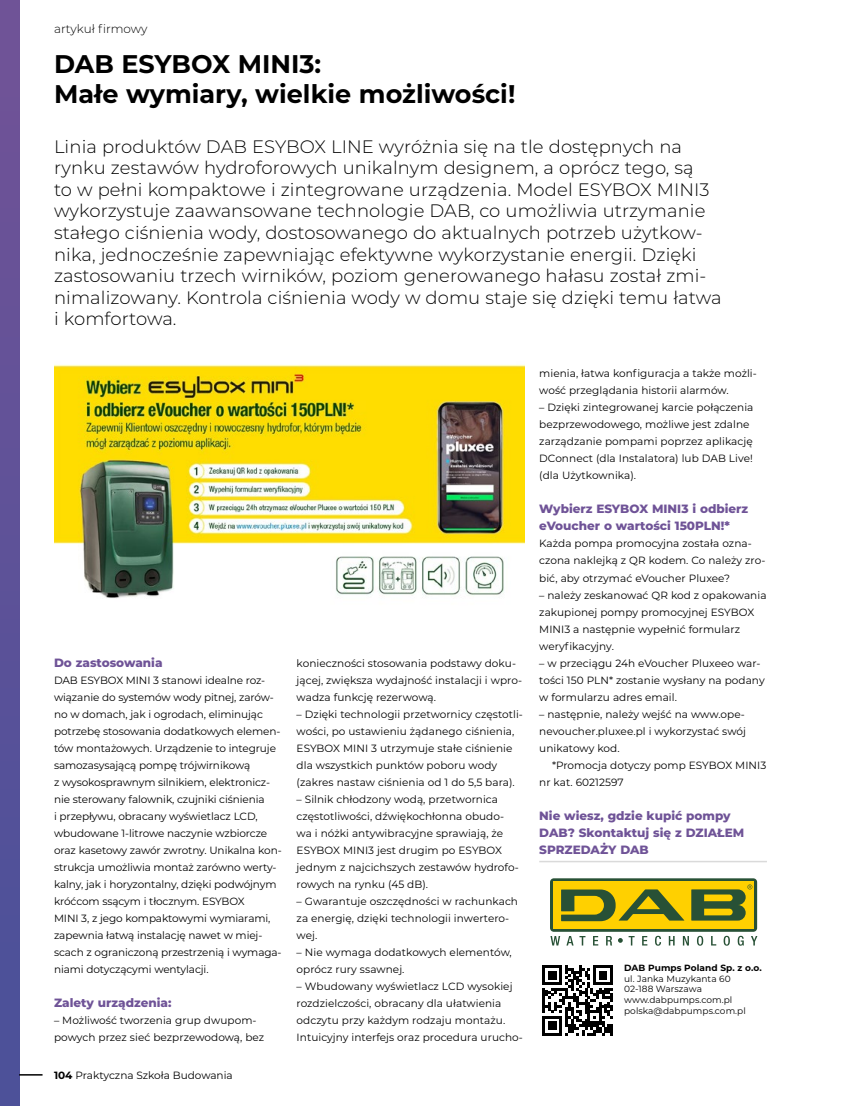
<style>
.page{position:relative;width:851px;height:1106px;background:#fff}
.page>*{position:absolute;margin:0;border:0;box-sizing:border-box;transform-origin:0 0}
.t1{font:700 25.5px/30.6px "Montserrat";color:#000}
.t2{font:300 18px/21.6px "Montserrat";letter-spacing:.005em;color:#000}
.t3{font:800 12px/17px "Montserrat";color:#6f5397}
.t4{font:300 12px "Montserrat";color:#000}
.t5{font:10.5px/17px "Montserrat";color:#000}
.t6{font:9px/10.8px "Montserrat";letter-spacing:.005em;color:#000}
.t7{font:700 9px "Montserrat";letter-spacing:.005em;color:#000}
.s1{font-weight:700}
</style>
<div class="page">
<div style="left:0;top:0;width:19px;height:1106px;background:linear-gradient(to bottom,#715397,#4a5199)"></div>
<svg style="left:19px;top:1074px;width:24px;height:1px"></svg>
<svg style="left:550px;top:936px;width:10px;height:9px"></svg>
<svg style="left:566px;top:936px;width:7px;height:9px"></svg>
<svg style="left:579px;top:936px;width:6px;height:9px"></svg>
<svg style="left:593px;top:936px;width:5px;height:9px"></svg>
<svg style="left:606px;top:936px;width:6px;height:9px"></svg>
<svg style="left:628px;top:936px;width:6px;height:9px"></svg>
<svg style="left:642px;top:936px;width:5px;height:9px"></svg>
<svg style="left:655px;top:935px;width:6px;height:10px"></svg>
<svg style="left:668px;top:936px;width:6px;height:9px"></svg>
<svg style="left:682px;top:936px;width:6px;height:9px"></svg>
<svg style="left:697px;top:935px;width:6px;height:10px"></svg>
<svg style="left:711px;top:936px;width:5px;height:9px"></svg>
<svg style="left:723px;top:935px;width:6px;height:10px"></svg>
<svg style="left:737px;top:935px;width:6px;height:10px"></svg>
<svg style="left:751px;top:936px;width:6px;height:9px"></svg>
<svg style="left:550px;top:878px;width:207px;height:53px;fill:#285136"></svg>
<div style="left:553px;top:881px;width:201px;height:47px;background:#ffd000"></div>
<svg style="left:618px;top:938px;width:4px;height:4px"></svg>
<svg style="left:691px;top:884px;width:61px;height:36px"></svg>
<svg style="left:561px;top:889px;width:123px;height:32px"></svg>
<svg style="left:542px;top:965px;width:71px;height:70px"></svg>
<hr style="left:539px;top:860px;width:227px;height:2px;background:#dadada">
<img style="left:54px;top:364px;width:470px;height:235px">
<p class="t4" style="left:54px;top:20px;width:95px">artykuł firmowy</p>
<h1 class="t1" style="left:54px;top:47px;width:463px">DAB ESYBOX MINI3:<br>Małe wymiary, wielkie możliwości!</h1>
<p class="t2" style="left:54px;top:135px;width:669px">Linia produktów DAB ESYBOX LINE wyróżnia się na tle dostępnych na rynku zestawów hydroforowych unikalnym designem, a oprócz tego, są<br>to w pełni kompaktowe i zintegrowane urządzenia. Model ESYBOX MINI3 wykorzystuje zaawansowane technologie DAB, co umożliwia utrzymanie stałego ciśnienia wody, dostosowanego do aktualnych potrzeb użytkow&shy;nika, jednocześnie zapewniając efektywne wykorzystanie energii. Dzięki zastosowaniu trzech wirników, poziom generowanego hałasu został zmi&shy;nimalizowany. Kontrola ciśnienia wody w domu staje się dzięki temu łatwa i komfortowa.</p>
<p class="t3" style="left:54px;top:653px;width:110px">Do zastosowania</p>
<p class="t5" style="left:54px;top:671px;width:229px">DAB ESYBOX MINI 3 stanowi idealne roz&shy;wiązanie do systemów wody pitnej, zarów&shy;no w domach, jak i ogrodach, eliminując potrzebę stosowania dodatkowych elemen&shy;tów montażowych. Urządzenie to integruje samozasysającą pompę trójwirnikową<br>z wysokosprawnym silnikiem, elektronicz&shy;nie sterowany falownik, czujniki ciśnienia<br>i przepływu, obracany wyświetlacz LCD, wbudowane 1-litrowe naczynie wzbiorcze oraz kasetowy zawór zwrotny. Unikalna kon&shy;strukcja umożliwia montaż zarówno werty&shy;kalny, jak i horyzontalny, dzięki podwójnym króćcom ssącym i tłocznym. ESYBOX<br>MINI 3, z jego kompaktowymi wymiarami, zapewnia łatwą instalację nawet w miej&shy;scach z ograniczoną przestrzenią i wymaga&shy;niami dotyczącymi wentylacji.</p>
<p class="t3" style="left:54px;top:993px;width:119px">Zalety urządzenia:</p>
<p class="t5" style="left:54px;top:1011px;width:212px">– Możliwość tworzenia grup dwupom&shy;powych przez sieć bezprzewodową, bez</p>
<p class="t5" style="left:54px;top:1066px;width:180px"><span class="s1">104</span> Praktyczna Szkoła Budowania</p>
<p class="t5" style="left:296px;top:654px;width:227px">konieczności stosowania podstawy doku&shy;jącej, zwiększa wydajność instalacji i wpro&shy;wadza funkcję rezerwową.</p>
<p class="t5" style="left:296px;top:705px;width:228px">– Dzięki technologii przetwornicy częstotli&shy;wości, po ustawieniu żądanego ciśnienia, ESYBOX MINI 3 utrzymuje stałe ciśnienie dla wszystkich punktów poboru wody (zakres nastaw ciśnienia od 1 do 5,5 bara).</p>
<p class="t5" style="left:296px;top:790px;width:224px">– Silnik chłodzony wodą, przetwornica częstotliwości, dźwiękochłonna obudo&shy;wa i nóżki antywibracyjne sprawiają, że ESYBOX MINI3 jest drugim po ESYBOX jednym z najcichszych zestawów hydrofo&shy;rowych na rynku (45 dB).</p>
<p class="t5" style="left:296px;top:892px;width:223px">– Gwarantuje oszczędności w rachunkach za energię, dzięki technologii inwertero&shy;wej.</p>
<p class="t5" style="left:296px;top:943px;width:217px">– Nie wymaga dodatkowych elementów, oprócz rury ssawnej.</p>
<p class="t5" style="left:296px;top:977px;width:228px">– Wbudowany wyświetlacz LCD wysokiej rozdzielczości, obracany dla ułatwienia odczytu przy każdym rodzaju montażu.<br>Intuicyjny interfejs oraz procedura urucho-</p>
<p class="t5" style="left:539px;top:365px;width:219px">mienia, łatwa konfiguracja a także możli&shy;wość przeglądania historii alarmów.</p>
<p class="t5" style="left:539px;top:399px;width:216px">– Dzięki zintegrowanej karcie połączenia bezprzewodowego, możliwe jest zdalne zarządzanie pompami poprzez aplikację DConnect (dla Instalatora) lub DAB Live! (dla Użytkownika).</p>
<p class="t3" style="left:539px;top:500px;width:210px">Wybierz ESYBOX MINI3 i odbierz eVoucher o wartości 150PLN!*</p>
<p class="t5" style="left:539px;top:535px;width:228px">Każda pompa promocyjna została ozna&shy;czona naklejką z QR kodem. Co należy zro&shy;bić, aby otrzymać eVoucher Pluxee?</p>
<p class="t5" style="left:539px;top:586px;width:229px">– należy zeskanować QR kod z opakowania zakupionej pompy promocyjnej ESYBOX<br>MINI3 a następnie wypełnić formularz weryfikacyjny.</p>
<p class="t5" style="left:539px;top:654px;width:227px">– w przeciągu 24h eVoucher Pluxeeo war&shy;tości 150 PLN* zostanie wysłany na podany w formularzu adres email.</p>
<p class="t5" style="left:539px;top:705px;width:208px;text-align:justify">– następnie, należy wejść na www.ope&shy;nevoucher.pluxee.pl i wykorzystać swój unikatowy kod.</p>
<p class="t5" style="left:539px;top:756px;width:228px;text-indent:13px">*Promocja dotyczy pomp ESYBOX MINI3 nr kat. 60212597</p>
<p class="t3" style="left:539px;top:806px;width:206px">Nie wiesz, gdzie kupić pompy<br>DAB? Skontaktuj się z DZIAŁEM<br>SPRZEDAŻY DAB</p>
<p class="t7" style="left:624px;top:961px;width:139px">DAB Pumps Poland Sp. z o.o.</p>
<p class="t6" style="left:624px;top:972px;width:123px">ul. Janka Muzykanta 60<br>02-188 Warszawa www.dabpumps.com.pl polska@dabpumps.com.pl</p>
</div>
